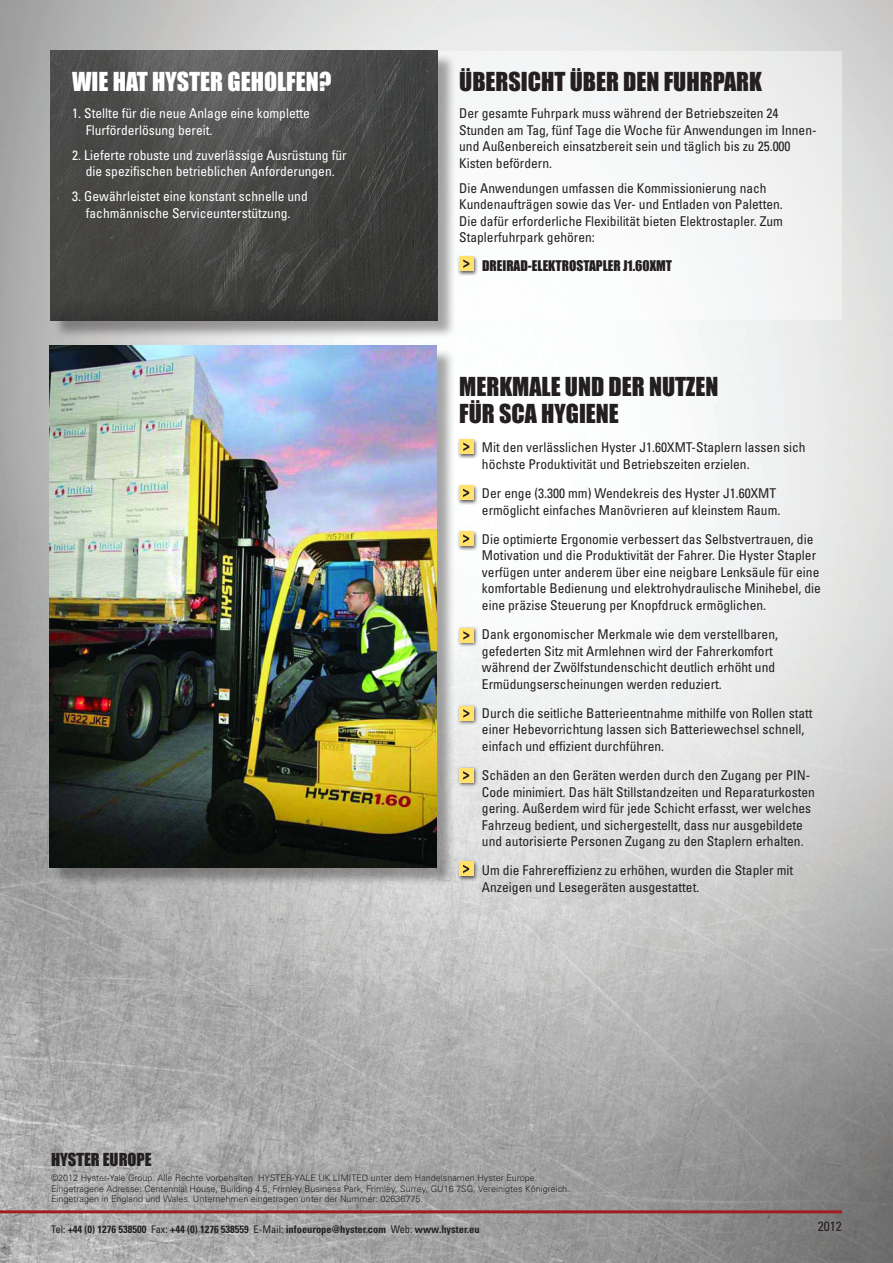
<style>
.page{position:relative;width:893px;height:1263px;background:#fff}
.page>*{position:absolute;margin:0;border:0;box-sizing:border-box;transform-origin:0 0}
.Sub_Headline_Black{font:24px/27px "Impact";color:#231f20}
.Sub_Headline_White{font:24px "Impact";color:#fff}
.t1{font:16.5px "Impact";color:#231f20}
.Body_Text{font:condensed 13.5px/16.5px "Univers";color:#231f20}
.Bullet_Points{font:condensed 13.5px/16.5px "Univers";color:#231f20}
.Hyster_Help_Text{font:condensed 13.5px/16.5px "Univers";color:#fff;text-align:center}
.Bullet_Points-2{font:13.5px "Impact";color:#231f20}
.t2{font:700 condensed 10.5px "Univers";color:#231f20}
.t3{font:300 9px "Univers";color:#231f20}
.s1{font-weight:400}
</style>
<div class="page">
<img style="left:0;top:0;width:893px;height:1263px">
<div style="left:277px;top:51px;width:565px;height:269px;background:#f5f7f7"></div>
<div style="left:53px;top:53px;width:404px;height:286px;background:#231f20;opacity:.4"></div>
<img style="left:51px;top:51px;width:387px;height:269px">
<div style="left:52px;top:348px;width:403px;height:538px;background:#231f20;opacity:.4"></div>
<img style="left:50px;top:346px;width:387px;height:522px">
<hr style="left:0;top:1210px;width:842px;height:3px;background:#a11d20">
<div style="left:457px;top:438px;width:21px;height:21px;background:#231f20;opacity:.75"></div>
<div style="left:459px;top:440px;width:14px;height:14px;background:#ffe16b"></div>
<svg style="left:463px;top:442px;width:6px;height:9px"></svg>
<div style="left:457px;top:704px;width:21px;height:21px;background:#231f20;opacity:.75"></div>
<div style="left:459px;top:706px;width:14px;height:15px;background:#ffe16b"></div>
<svg style="left:463px;top:709px;width:6px;height:9px"></svg>
<div style="left:457px;top:484px;width:21px;height:21px;background:#231f20;opacity:.75"></div>
<div style="left:459px;top:486px;width:14px;height:14px;background:#ffe16b"></div>
<svg style="left:463px;top:489px;width:6px;height:8px"></svg>
<div style="left:457px;top:530px;width:21px;height:21px;background:#231f20;opacity:.75"></div>
<div style="left:459px;top:531px;width:14px;height:15px;background:#ffe16b"></div>
<svg style="left:463px;top:534px;width:6px;height:9px"></svg>
<div style="left:457px;top:255px;width:21px;height:21px;background:#231f20;opacity:.75"></div>
<div style="left:459px;top:257px;width:14px;height:14px;background:#ffe16b"></div>
<svg style="left:463px;top:259px;width:6px;height:9px"></svg>
<div style="left:457px;top:626px;width:21px;height:21px;background:#231f20;opacity:.75"></div>
<div style="left:459px;top:628px;width:14px;height:14px;background:#ffe16b"></div>
<svg style="left:463px;top:631px;width:6px;height:9px"></svg>
<div style="left:457px;top:766px;width:21px;height:21px;background:#231f20;opacity:.75"></div>
<div style="left:459px;top:768px;width:14px;height:14px;background:#ffe16b"></div>
<svg style="left:463px;top:771px;width:6px;height:9px"></svg>
<div style="left:457px;top:860px;width:21px;height:21px;background:#231f20;opacity:.75"></div>
<div style="left:459px;top:862px;width:14px;height:14px;background:#ffe16b"></div>
<svg style="left:463px;top:865px;width:6px;height:8px"></svg>
<p class="Sub_Headline_White" style="left:72px;top:63px;width:261px">WIE HAT HYSTER GEHOLFEN?</p>
<p class="Sub_Headline_Black" style="left:459px;top:68px;width:304px">ÜBERSICHT ÜBER DEN FUHRPARK</p>
<p class="Hyster_Help_Text" style="left:86px;top:105px;width:226px;text-align:left;text-indent:-14px">1. Stellte für die neue Anlage eine komplette<br>Flurförderlösung bereit.</p>
<p class="Hyster_Help_Text" style="left:72px;top:146px;width:276px">2. Lieferte robuste und zuverlässige Ausrüstung für die spezifischen betrieblichen Anforderungen.</p>
<p class="Hyster_Help_Text" style="left:72px;top:188px;width:237px">3. Gewährleistet eine konstant schnelle und fachmännische Serviceunterstützung.</p>
<p class="t1" style="left:51px;top:1147px;width:102px">HYSTER EUROPE</p>
<p class="Bullet_Points" style="left:459px;top:105px;width:359px">Der gesamte Fuhrpark muss während der Betriebszeiten 24<br>Stunden am Tag, fünf Tage die Woche für Anwendungen im Innen&shy;und Außenbereich einsatzbereit sein und täglich bis zu 25.000<br>Kisten befördern.</p>
<p class="Bullet_Points" style="left:459px;top:179px;width:325px">Die Anwendungen umfassen die Kommissionierung nach Kundenaufträgen sowie das Ver- und Entladen von Paletten.<br>Die dafür erforderliche Flexibilität bieten Elektrostapler. Zum Staplerfuhrpark gehören:</p>
<p class="Bullet_Points-2" style="left:482px;top:255px;width:192px">DREIRAD-ELEKTROSTAPLER J1.60XMT</p>
<p class="Sub_Headline_Black" style="left:459px;top:372px;width:261px">MERKMALE UND DER NUTZEN<br>FÜR SCA HYGIENE</p>
<p class="Body_Text" style="left:482px;top:439px;width:325px">Mit den verlässlichen Hyster J1.60XMT-Staplern lassen sich höchste Produktivität und Betriebszeiten erzielen.</p>
<p class="Body_Text" style="left:482px;top:485px;width:300px">Der enge (3.300 mm) Wendekreis des Hyster J1.60XMT ermöglicht einfaches Manövrieren auf kleinstem Raum.</p>
<p class="Body_Text" style="left:482px;top:530px;width:340px">Die optimierte Ergonomie verbessert das Selbstvertrauen, die Motivation und die Produktivität der Fahrer. Die Hyster Stapler verfügen unter anderem über eine neigbare Lenksäule für eine komfortable Bedienung und elektrohydraulische Minihebel, die eine präzise Steuerung per Knopfdruck ermöglichen.</p>
<p class="Body_Text" style="left:482px;top:626px;width:298px">Dank ergonomischer Merkmale wie dem verstellbaren, gefederten Sitz mit Armlehnen wird der Fahrerkomfort während der Zwölfstundenschicht deutlich erhöht und Ermüdungserscheinungen werden reduziert.</p>
<p class="Body_Text" style="left:482px;top:704px;width:332px">Durch die seitliche Batterieentnahme mithilfe von Rollen statt einer Hebevorrichtung lassen sich Batteriewechsel schnell, einfach und effizient durchführen.</p>
<p class="Body_Text" style="left:482px;top:767px;width:334px">Schäden an den Geräten werden durch den Zugang per PIN-Code minimiert. Das hält Stillstandzeiten und Reparaturkosten gering. Außerdem wird für jede Schicht erfasst, wer welches Fahrzeug bedient, und sichergestellt, dass nur ausgebildete und autorisierte Personen Zugang zu den Staplern erhalten.</p>
<p class="Body_Text" style="left:482px;top:862px;width:313px">Um die Fahrereffizienz zu erhöhen, wurden die Stapler mit<br>Anzeigen und Lesegeräten ausgestattet.</p>
<p class="t3" style="left:51px;top:1173px;width:488px">©2012 Hyster-Yale Group. Alle Rechte vorbehalten. HYSTER-YALE UK LIMITED unter dem Handelsnamen Hyster Europe.</p>
<p class="t3" style="left:51px;top:1183px;width:520px">Eingetragene Adresse: Centennial House, Building 4.5, Frimley Business Park, Frimley, Surrey, GU16 7SG, Vereinigtes Königreich.</p>
<p class="t3" style="left:51px;top:1194px;width:373px">Eingetragen in England und Wales. Unternehmen eingetragen unter der Nummer: 02636775.</p>
<p class="t2" style="left:51px;top:1223px;width:430px"><span class="s1">Tel:</span> +44 (0) 1276 538500 <span class="s1">Fax:</span> +44 (0) 1276 538559 <span class="s1">E-Mail:</span> infoeurope@hyster.com <span class="s1">Web:</span> www.hyster.eu</p>
<p class="Body_Text" style="left:818px;top:1218px;width:25px">2012</p>
</div>
